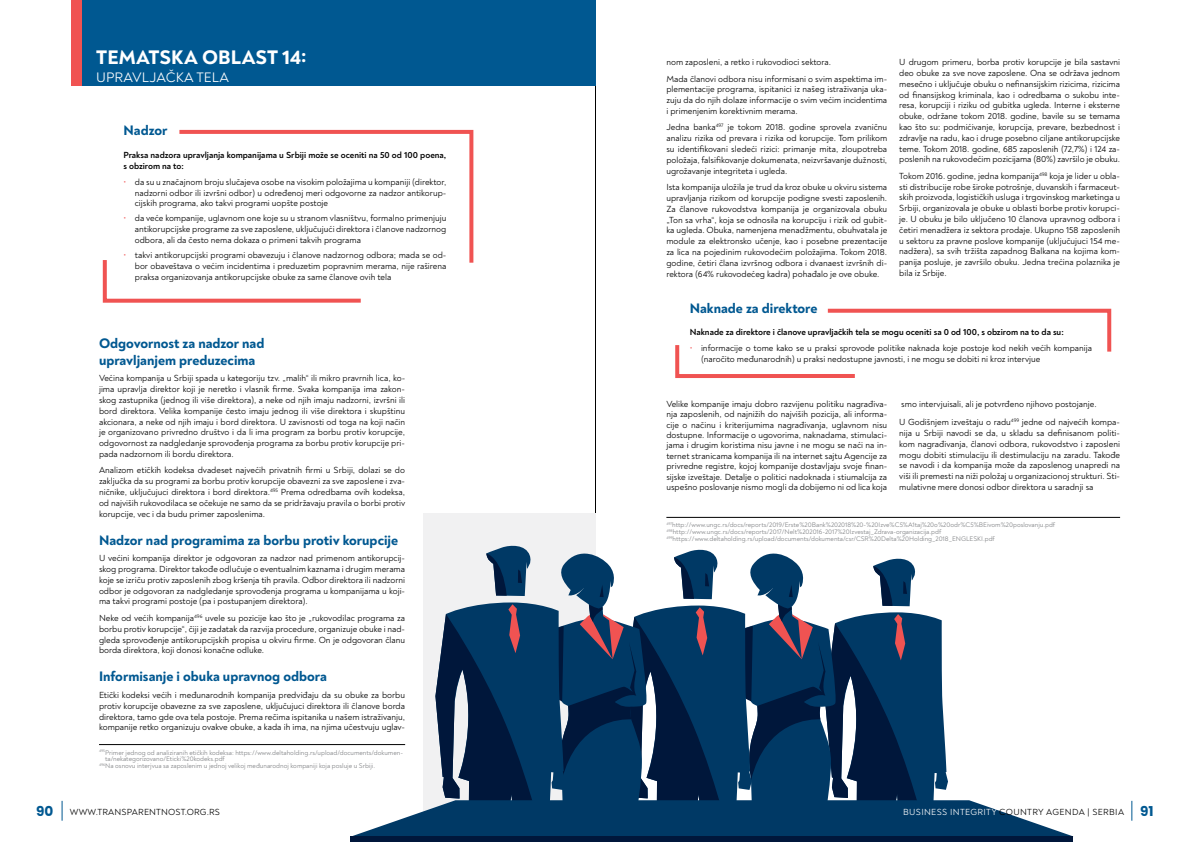
<style>
.page{position:relative;width:1191px;height:842px;background:#fff}
.page>*{position:absolute;margin:0;border:0;box-sizing:border-box;transform-origin:0 0}
.t1{font:800 20px "Noah";letter-spacing:.01em;color:#fff}
.t2{font:800 14px/16.8px "Noah";color:#005891}
.t3{font:14px "Noah";letter-spacing:.01em;color:#fff}
.t4{font:700 13.6px "Poppins";color:#005891}
.t5{font:9px/10.8px "Noah";color:#000;text-align:justify}
.t6{font:700 9px/10.8px "Noah";color:#000}
.t7{font:9px "Noah";letter-spacing:.04em;color:#000}
.t8{font:9px "Noah";letter-spacing:.02em;color:#000}
.t9{font:6.8px/7.1px "Noah";color:#808285}
.s1{color:#f05352}
.s2{font-family:"Poppins";font-weight:700;font-size:13.6px;color:#005891}
.s3{color:#fff}
</style>
<div class="page">
<svg style="left:62px;top:801px;width:1px;height:20px"></svg>
<svg style="left:1131px;top:801px;width:1px;height:20px"></svg>
<hr style="left:595px;top:0;width:1px;height:842px;background:#000">
<div style="left:423px;top:513px;width:172px;height:329px;background:#f1f1f2"></div>
<div style="left:71px;top:0;width:524px;height:85px;background:#005891"></div>
<div style="left:71px;top:0;width:11px;height:85px;background:#f05352"></div>
<hr style="left:99px;top:744px;width:306px;height:1px;background:#000">
<svg style="left:102px;top:260px;width:259px;height:43px"></svg>
<svg style="left:175px;top:129px;width:299px;height:138px"></svg>
<hr style="left:666px;top:517px;width:454px;height:1px;background:#000">
<svg style="left:351px;top:544px;width:722px;height:298px"></svg>
<div style="left:351px;top:836px;width:721px;height:6px;background:#00173b"></div>
<svg style="left:675px;top:308px;width:437px;height:70px"></svg>
<h1 class="t1" style="left:96px;top:44px;width:212px">TEMATSKA OBLAST 14:</h1>
<h2 class="t3" style="left:96px;top:69px;width:134px">UPRAVLJAČKA TELA</h2>
<h2 class="t2" style="left:123px;top:122px;width:45px">Nadzor</h2>
<p class="t6" style="left:123px;top:150px;width:324px">Praksa nadzora upravljanja kompanijama u Srbiji može se oceniti na 50 od 100 poena, s obzirom na to:</p>
<p class="t5" style="left:135px;top:176px;width:313px;text-indent:-11px"><span class="s1">•</span> da su u značajnom broju slučajeva osobe na visokim položajima u kompaniji (direktor, nadzorni odbor ili izvršni odbor) u određenoj meri odgovorne za nadzor antikorup&shy;cijskih programa, ako takvi programi uopšte postoje</p>
<p class="t5" style="left:135px;top:213px;width:313px;text-indent:-11px"><span class="s1">•</span> da veće kompanije, uglavnom one koje su u stranom vlasništvu, formalno primenjuju antikorupcijske programe za sve zaposlene, uključujući direktora i članove nadzornog odbora, ali da često nema dokaza o primeni takvih programa</p>
<p class="t5" style="left:135px;top:250px;width:313px;text-indent:-11px"><span class="s1">•</span> takvi antikorupcijski programi obavezuju i članove nadzornog odbora; mada se od&shy;bor obaveštava o većim incidentima i preduzetim popravnim merama, nije raširena praksa organizovanja antikorupcijske obuke za same članove ovih tela</p>
<h2 class="t2" style="left:99px;top:335px;width:167px">Odgovornost za nadzor nad upravljanjem preduzecima</h2>
<p class="t5" style="left:99px;top:373px;width:308px">Većina kompanija u Srbiji spada u kategoriju tzv. „malih“ ili mikro pravrnih lica, ko&shy;jima upravlja direktor koji je neretko i vlasnik firme. Svaka kompanija ima zakon&shy;skog zastupnika (jednog ili više direktora), a neke od njih imaju nadzorni, izvršni ili bord direktora. Velika kompanije često imaju jednog ili više direktora i skupštinu akcionara, a neke od njih imaju i bord direktora. U zavisnosti od toga na koji način je organizovano privredno društvo i da li ima program za borbu protiv korupcije, odgovornost za nadgledanje sprovođenja programa za borbu protiv korupcije pri&shy;pada nadzornom ili bordu direktora.</p>
<p class="t5" style="left:99px;top:465px;width:308px">Analizom etičkih kodeksa dvadeset najvećih privatnih firmi u Srbiji, dolazi se do zaključka da su programi za borbu protiv korupcije obavezni za sve zaposlene i zva&shy;ničnike, uključujuci direktora i bord direktora.<sup>495</sup> Prema odredbama ovih kodeksa, od najviših rukovodilaca se očekuje ne samo da se pridržavaju pravila o borbi protiv korupcije, vec i da budu primer zaposlenima.</p>
<h2 class="t2" style="left:99px;top:532px;width:301px">Nadzor nad programima za borbu protiv korupcije</h2>
<p class="t5" style="left:99px;top:553px;width:308px">U većini kompanija direktor je odgovoran za nadzor nad primenom antikorupcij&shy;skog programa. Direktor takođe odlučuje o eventualnim kaznama i drugim merama koje se izriču protiv zaposlenih zbog kršenja tih pravila. Odbor direktora ili nadzorni odbor je odgovoran za nadgledanje sprovođenja programa u kompanijama u koji&shy;ma takvi programi postoje (pa i postupanjem direktora).</p>
<p class="t5" style="left:99px;top:612px;width:308px">Neke od većih kompanija<sup>496</sup> uvele su pozicije kao što je „rukovodilac programa za borbu protiv korupcije“, čiji je zadatak da razvija procedure, organizuje obuke i nad&shy;gleda sprovođenje antikorupcijskih propisa u okviru firme. On je odgovoran članu borda direktora, koji donosi konačne odluke.</p>
<h2 class="t2" style="left:99px;top:668px;width:229px">Informisanje i obuka upravnog odbora</h2>
<p class="t5" style="left:99px;top:690px;width:308px">Etički kodeksi većih i međunarodnih kompanija predviđaju da su obuke za borbu protiv korupcije obavezne za sve zaposlene, uključujuci direktora ili članove borda direktora, tamo gde ova tela postoje. Prema rečima ispitanika u našem istraživanju, kompanije retko organizuju ovakve obuke, a kada ih ima, na njima učestvuju uglav-</p>
<p class="t9" style="left:99px;top:749px;width:305px"><sup>495</sup>Primer jednog od analiziranih etičkih kodeksa: https://www.deltaholding.rs/upload/documents/dokumen-</p>
<p class="t9" style="left:105px;top:755px;width:121px">ta/nekategorizovano/Eticki%20kodeks.pdf</p>
<p class="t9" style="left:99px;top:762px;width:278px"><sup>496</sup>Na osnovu interjvua sa zaposlenim u jednoj velikoj međunarodnoj kompaniji koja posluje u Srbiji.</p>
<p class="t5" style="left:666px;top:54px;width:222px;line-height:16.5px">nom zaposleni, a retko i rukovodioci sektora.<br>Mada članovi odbora nisu informisani o svim aspektima im-</p>
<p class="t5" style="left:666px;top:84px;width:222px">plementacije programa, ispitanici iz našeg istraživanja uka&shy;zuju da do njih dolaze informacije o svim većim incidentima i primenjenim korektivnim merama.</p>
<p class="t5" style="left:666px;top:122px;width:222px">Jedna banka<sup>497</sup> je tokom 2018. godine sprovela zvaničnu analizu rizika od prevara i rizika od korupcije. Tom prilikom su identifikovani sledeći rizici: primanje mita, zloupotreba položaja, falsifikovanje dokumenata, neizvršavanje dužnosti, ugrožavanje integriteta i ugleda.</p>
<p class="t5" style="left:666px;top:182px;width:222px">Ista kompanija uložila je trud da kroz obuke u okviru sistema upravljanja rizikom od korupcije podigne svesti zaposlenih.<br>Za članove rukovodstva kompanija je organizovala obuku „Ton sa vrha“, koja se odnosila na korupciju i rizik od gubit&shy;ka ugleda. Obuka, namenjena menadžmentu, obuhvatala je module za elektronsko učenje, kao i posebne prezentacije za lica na pojedinim rukovodećim položajima. Tokom 2018. godine, četiri člana izvršnog odbora i dvanaest izvršnih di&shy;rektora (64% rukovodećeg kadra) pohađalo je ove obuke.</p>
<p class="t5" style="left:899px;top:57px;width:222px">U drugom primeru, borba protiv korupcije je bila sastavni deo obuke za sve nove zaposlene. Ona se održava jednom mesečno i uključuje obuku o nefinansijskim rizicima, rizicima od finansijskog kriminala, kao i odredbama o sukobu inte&shy;resa, korupciji i riziku od gubitka ugleda. Interne i eksterne obuke, održane tokom 2018. godine, bavile su se temama kao što su: podmićivanje, korupcija, prevare, bezbednost i zdravlje na radu, kao i druge posebno ciljane antikorupcijske teme. Tokom 2018. godine, 685 zaposlenih (72,7%) i 124 za&shy;poslenih na rukovodećim pozicijama (80%) završilo je obuku.</p>
<p class="t5" style="left:899px;top:170px;width:222px">Tokom 2016. godine, jedna kompanija<sup>498</sup> koja je lider u obla&shy;sti distribucije robe široke potrošnje, duvanskih i farmaceut&shy;skih proizvoda, logističkih usluga i trgovinskog marketinga u Srbiji, organizovala je obuke u oblasti borbe protiv korupci&shy;je. U obuku je bilo uključeno 10 članova upravnog odbora i četiri menadžera iz sektora prodaje. Ukupno 158 zaposlenih u sektoru za pravne poslove kompanije (uključujuci 154 me&shy;nadžera), sa svih tržišta zapadnog Balkana na kojima kom&shy;panija posluje, je završilo obuku. Jedna trećina polaznika je bila iz Srbije.</p>
<h2 class="t2" style="left:689px;top:300px;width:129px">Naknade za direktore</h2>
<p class="t6" style="left:689px;top:327px;width:375px">Naknade za direktore i članove upravljačkih tela se mogu oceniti sa 0 od 100, s obzirom na to da su:</p>
<p class="t5" style="left:701px;top:343px;width:392px;text-indent:-11px"><span class="s1">•</span> informacije o tome kako se u praksi sprovode politike naknada koje postoje kod nekih većih kompanija (naročito međunarodnih) u praksi nedostupne javnosti, i ne mogu se dobiti ni kroz intervjue</p>
<p class="t5" style="left:666px;top:399px;width:222px;line-height:10.5px">Velike kompanije imaju dobro razvijenu politiku nagrađiva&shy;nja zaposlenih, od najnižih do najviših pozicija, ali informa&shy;cije o načinu i kriterijumima nagrađivanja, uglavnom nisu dostupne. Informacije o ugovorima, naknadama, stimulaci&shy;jama i drugim koristima nisu javne i ne mogu se naći na in&shy;ternet stranicama kompanija ili na internet sajtu Agencije za privredne registre, kojoj kompanije dostavljaju svoje finan&shy;sijske izveštaje. Detalje o politici nadoknada i stiumalcija za uspešno poslovanje nismo mogli da dobijemo ni od lica koja</p>
<p class="t5" style="left:899px;top:395px;width:222px;line-height:18.5px">smo intervjuisali, ali je potvrđeno njihovo postojanje.<br>U Godišnjem izveštaju o radu<sup>499</sup> jedne od najvećih kompa-</p>
<p class="t5" style="left:899px;top:428px;width:222px">nija u Srbiji navodi se da, u skladu sa definisanom politi&shy;kom nagrađivanja, članovi odbora, rukovodstvo i zaposleni mogu dobiti stimulaciju ili destimulaciju na zaradu. Takođe se navodi i da kompanija može da zaposlenog unapredi na viši ili premesti na niži položaj u organizacionoj strukturi. Sti&shy;mulativne mere donosi odbor direktora u saradnji sa</p>
<p class="t9" style="left:666px;top:521px;width:390px"><sup>497</sup>http://www.ungc.rs/docs/reports/2019/Erste%20Bank%202018%20-%20Izve%C5%A1taj%20o%20odr%C5%BEivom%20poslovanju.pdf<br><sup>498</sup>http://www.ungc.rs/docs/reports/2017/Nelt%202016-2017%20Izvestaj_Zdrava-organizacija.pdf</p>
<p class="t9" style="left:666px;top:536px;width:330px"><sup>499</sup>https://www.deltaholding.rs/upload/documents/dokumenta/csr/CSR%20Delta%20Holding_2018_ENGLESKI.pdf</p>
<p class="t8" style="left:36px;top:806px;width:185px"><span class="s2">90</span> WWW.TRANSPARENTNOST.ORG.RS</p>
<h3 class="t4" style="left:1140px;top:803px;width:15px">91</h3>
<p class="t7" style="left:903px;top:806px;width:222px"><span class="s3">BUSINESS INTEGRITY</span> COUNTRY AGENDA | SERBIA</p>
</div>
